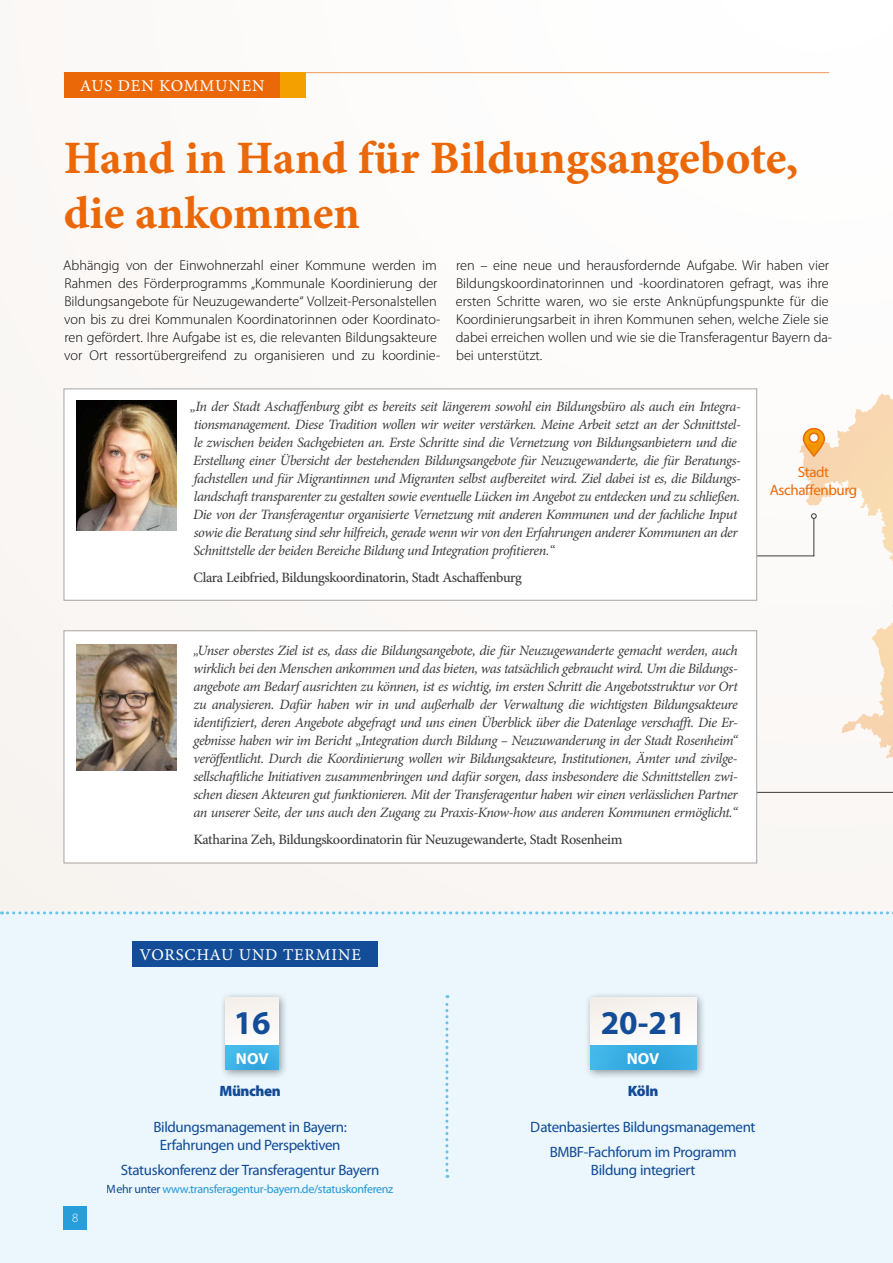
<style>
.page{position:relative;width:893px;height:1263px;background:#fcfbfa}
.page>*{position:absolute;margin:0;border:0;box-sizing:border-box;transform-origin:0 0}
.t1{font:46.5px/55.8px "Minion Pro Bold Capt";color:#eb6808}
.t2{font:700 33.45px "Myriad Pro";color:#134d97}
.t3{font:16.5px "Minion Pro Capt";letter-spacing:.05em;color:#fff}
.t4{font:700 16.05px "Myriad Pro";letter-spacing:-.005em;color:#fff}
.t5{font:15px/18px "Myriad Pro";letter-spacing:-.025em;color:#134d97;text-align:center}
.t6{font:15px/18px "Myriad Pro";letter-spacing:-.025em;color:#eb6808;text-align:center}
.t7{font:900 15px "Myriad Pro";letter-spacing:-.025em;color:#134d97}
.t8{font:italic 14.25px/18px "Minion Pro";letter-spacing:-.035em;color:#3c3c3b}
.t9{font:300 14.25px/18px "Myriad Pro";color:#000}
.t10{font:500 14.25px "Minion Pro";letter-spacing:-.025em;color:#3c3c3b}
.t11{font:300 12.75px "Myriad Pro";color:#fff}
.t12{font:12px "Myriad Pro";letter-spacing:-.025em;color:#279dd9}
.s1{color:#134d97}
</style>
<div class="page">
<hr style="left:64px;top:72px;width:765px;height:1px;background:#f39956">
<div style="left:64px;top:72px;width:217px;height:26px;background:#eb6808"></div>
<div style="left:281px;top:72px;width:25px;height:26px;background:#f4a000"></div>
<div style="left:0;top:911px;width:893px;height:352px;background:#ebf6fd"></div>
<svg style="left:445px;top:995px;width:3px;height:183px"></svg>
<svg style="left:2px;top:911px;width:891px;height:3px"></svg>
<div style="left:133px;top:941px;width:245px;height:26px;background:#134d97"></div>
<div style="left:219px;top:991px;width:70px;height:89px;background:#000;opacity:.4"></div>
<div style="left:226px;top:998px;width:53px;height:48px;background:#f9f6f3"></div>
<div style="left:226px;top:1046px;width:53px;height:24px;background:#3db2e5"></div>
<div style="left:584px;top:991px;width:123px;height:89px;background:#000;opacity:.4"></div>
<div style="left:590px;top:998px;width:106px;height:48px;background:#f9f6f3"></div>
<div style="left:590px;top:1046px;width:106px;height:24px;background:#36abe1"></div>
<div style="left:64px;top:1206px;width:23px;height:23px;background:#279dd9"></div>
<div style="left:64px;top:389px;width:693px;height:211px;background:#fff;border:1px solid #a9a3a0"></div>
<img style="left:76px;top:401px;width:100px;height:130px">
<div style="left:64px;top:630px;width:693px;height:233px;background:#fff;border:1px solid #a9a3a0"></div>
<img style="left:77px;top:644px;width:99px;height:127px">
<svg style="left:756px;top:393px;width:137px;height:400px"></svg>
<p class="t3" style="left:80px;top:74px;width:186px">AUS DEN KOMMUNEN</p>
<h1 class="t1" style="left:64px;top:129px;width:736px">Hand in Hand für Bildungsangebote, die ankommen</h1>
<p class="t9" style="left:63px;top:256px;width:379px">Abhängig von der Einwohnerzahl einer Kommune werden im Rahmen des Förderprogramms „Kommunale Koordinierung der Bildungsangebote für Neuzugewanderte“ Vollzeit-Personalstellen von bis zu drei Kommunalen Koordinatorinnen oder Koordinato&shy;ren gefördert. Ihre Aufgabe ist es, die relevanten Bildungsakteure vor Ort ressortübergreifend zu organisieren und zu koordinie-</p>
<p class="t9" style="left:456px;top:256px;width:378px">ren – eine neue und herausfordernde Aufgabe. Wir haben vier Bildungskoordinatorinnen und -koordinatoren gefragt, was ihre ersten Schritte waren, wo sie erste Anknüpfungspunkte für die Koordinierungsarbeit in ihren Kommunen sehen, welche Ziele sie dabei erreichen wollen und wie sie die Transferagentur Bayern da&shy;bei unterstützt.</p>
<p class="t8" style="left:190px;top:398px;width:552px">„In der Stadt Aschaffenburg gibt es bereits seit längerem sowohl ein Bildungsbüro als auch ein Integra&shy;tionsmanagement. Diese Tradition wollen wir weiter verstärken. Meine Arbeit setzt an der Schnittstel&shy;le zwischen beiden Sachgebieten an. Erste Schritte sind die Vernetzung von Bildungsanbietern und die Erstellung einer Übersicht der bestehenden Bildungsangebote für Neuzugewanderte, die für Beratungs&shy;fachstellen und für Migrantinnen und Migranten selbst aufbereitet wird. Ziel dabei ist es, die Bildungs&shy;landschaft transparenter zu gestalten sowie eventuelle Lücken im Angebot zu entdecken und zu schließen.<br>Die von der Transferagentur organisierte Vernetzung mit anderen Kommunen und der fachliche Input sowie die Beratung sind sehr hilfreich, gerade wenn wir von den Erfahrungen anderer Kommunen an der Schnittstelle der beiden Bereiche Bildung und Integration profitieren.“</p>
<p class="t10" style="left:193px;top:568px;width:330px">Clara Leibfried, Bildungskoordinatorin, Stadt Aschaffenburg</p>
<p class="t6" style="left:770px;top:463px;width:89px">Stadt<br>Aschaffenburg</p>
<p class="t8" style="left:193px;top:641px;width:546px;text-align:justify">„Unser oberstes Ziel ist es, dass die Bildungsangebote, die für Neuzugewanderte gemacht werden, auch wirklich bei den Menschen ankommen und das bieten, was tatsächlich gebraucht wird. Um die Bildungs&shy;angebote am Bedarf ausrichten zu können, ist es wichtig, im ersten Schritt die Angebotsstruktur vor Ort zu analysieren. Dafür haben wir in und außerhalb der Verwaltung die wichtigsten Bildungsakteure identifiziert, deren Angebote abgefragt und uns einen Überblick über die Datenlage verschafft. Die Er&shy;gebnisse haben wir im Bericht „Integration durch Bildung – Neuzuwanderung in der Stadt Rosenheim“ veröffentlicht. Durch die Koordinierung wollen wir Bildungsakteure, Institutionen, Ämter und zivilge&shy;sellschaftliche Initiativen zusammenbringen und dafür sorgen, dass insbesondere die Schnittstellen zwi&shy;schen diesen Akteuren gut funktionieren. Mit der Transferagentur haben wir einen verlässlichen Partner an unserer Seite, der uns auch den Zugang zu Praxis-Know-how aus anderen Kommunen ermöglicht.“</p>
<p class="t10" style="left:193px;top:830px;width:431px">Katharina Zeh, Bildungskoordinatorin für Neuzugewanderte, Stadt Rosenheim</p>
<p class="t11" style="left:72px;top:1209px;width:8px">8</p>
<p class="t3" style="left:139px;top:943px;width:223px">VORSCHAU UND TERMINE</p>
<h2 class="t2" style="left:234px;top:1001px;width:39px">16</h2>
<p class="t4" style="left:236px;top:1048px;width:34px">NOV</p>
<p class="t7" style="left:219px;top:1081px;width:63px">München</p>
<p class="t5" style="left:153px;top:1118px;width:195px">Bildungsmanagement in Bayern:<br>Erfahrungen und Perspektiven</p>
<p class="t5" style="left:121px;top:1160px;width:260px">Statuskonferenz der Transferagentur Bayern</p>
<p class="t12" style="left:107px;top:1181px;width:288px"><span class="s1">Mehr unter</span> www.transferagentur-bayern.de/statuskonferenz</p>
<h2 class="t2" style="left:601px;top:1001px;width:86px">20-21</h2>
<p class="t4" style="left:627px;top:1048px;width:34px">NOV</p>
<p class="t7" style="left:628px;top:1081px;width:32px">Köln</p>
<p class="t5" style="left:531px;top:1115px;width:226px;line-height:24.3px">Datenbasiertes Bildungsmanagement<br>BMBF-Fachforum im Programm</p>
<p class="t5" style="left:591px;top:1160px;width:106px">Bildung integriert</p>
</div>
